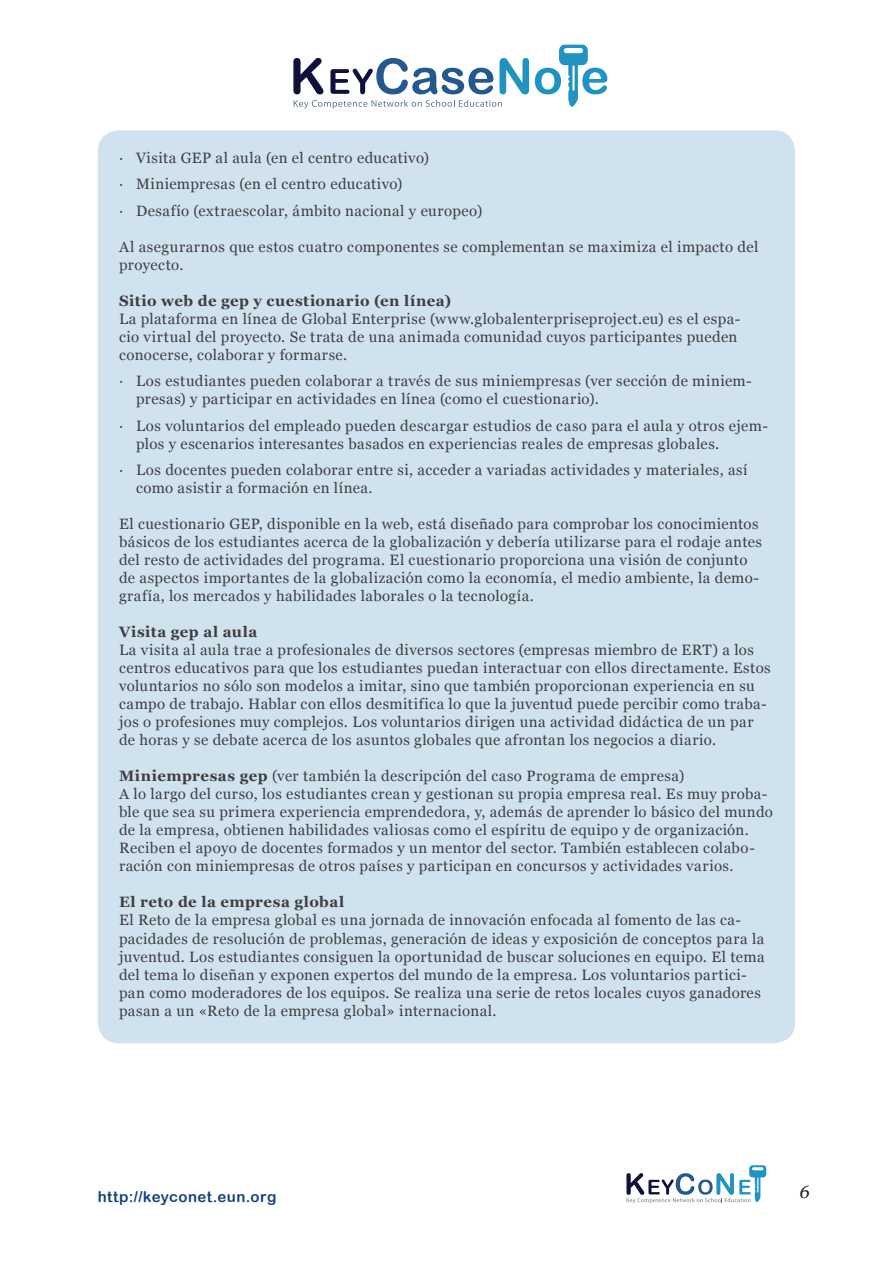
<style>
.page{position:relative;width:893px;height:1263px;background:#fff}
.page>*{position:absolute;margin:0;border:0;box-sizing:border-box;transform-origin:0 0}
.t1{font:italic 18px "Georgia";color:#231f20}
.courant{font:15px/18px "Georgia";letter-spacing:.03em;color:#3e3e3f}
.courant-2{font:700 15px "Georgia";letter-spacing:.03em;color:#3e3e3f}
.t2{font:15px "Arial Rounded MT Bold";letter-spacing:.03em;color:#144477}
.s1{font-weight:700}
</style>
<div class="page">
<svg style="left:626px;top:1165px;width:140px;height:38px"></svg>
<svg style="left:293px;top:58px;width:30px;height:36px"></svg>
<svg style="left:294px;top:100px;width:208px;height:9px"></svg>
<svg style="left:330px;top:58px;width:163px;height:36px"></svg>
<svg style="left:500px;top:58px;width:29px;height:36px"></svg>
<svg style="left:535px;top:45px;width:72px;height:62px"></svg>
<div style="left:98px;top:130px;width:697px;height:913px;background:#d1e2ef;border-radius:21px"></div>
<p class="courant" style="left:119px;top:149px;width:312px">∙ Visita GEP al aula (en el centro educativo)</p>
<p class="courant" style="left:119px;top:176px;width:285px">∙ Miniempresas (en el centro educativo)</p>
<p class="courant" style="left:119px;top:202px;width:365px">∙ Desafío (extraescolar, ámbito nacional y europeo)</p>
<p class="courant" style="left:119px;top:238px;width:641px">Al asegurarnos que estos cuatro componentes se complementan se maximiza el impacto del proyecto.</p>
<p class="courant-2" style="left:119px;top:291px;width:334px">Sitio web de gep y cuestionario (en línea)</p>
<p class="courant" style="left:119px;top:310px;width:623px">La plataforma en línea de Global Enterprise (www.globalenterpriseproject.eu) es el espa&shy;cio virtual del proyecto. Se trata de una animada comunidad cuyos participantes pueden conocerse, colaborar y formarse.</p>
<p class="courant" style="left:136px;top:373px;width:617px;text-indent:-17px">∙ Los estudiantes pueden colaborar a través de sus miniempresas (ver sección de miniem&shy;presas) y participar en actividades en línea (como el cuestionario).</p>
<p class="courant" style="left:136px;top:417px;width:633px;text-indent:-17px">∙ Los voluntarios del empleado pueden descargar estudios de caso para el aula y otros ejem&shy;plos y escenarios interesantes basados en experiencias reales de empresas globales.</p>
<p class="courant" style="left:136px;top:462px;width:613px;text-indent:-17px">∙ Los docentes pueden colaborar entre si, acceder a variadas actividades y materiales, así como asistir a formación en línea.</p>
<p class="courant" style="left:119px;top:516px;width:644px">El cuestionario GEP, disponible en la web, está diseñado para comprobar los conocimientos básicos de los estudiantes acerca de la globalización y debería utilizarse para el rodaje antes del resto de actividades del programa. El cuestionario proporciona una visión de conjunto de aspectos importantes de la globalización como la economía, el medio ambiente, la demo&shy;grafía, los mercados y habilidades laborales o la tecnología.</p>
<p class="courant-2" style="left:119px;top:623px;width:140px">Visita gep al aula</p>
<p class="courant" style="left:119px;top:642px;width:653px">La visita al aula trae a profesionales de diversos sectores (empresas miembro de ERT) a los centros educativos para que los estudiantes puedan interactuar con ellos directamente. Estos voluntarios no sólo son modelos a imitar, sino que también proporcionan experiencia en su campo de trabajo. Hablar con ellos desmitifica lo que la juventud puede percibir como traba&shy;jos o profesiones muy complejos. Los voluntarios dirigen una actividad didáctica de un par de horas y se debate acerca de los asuntos globales que afrontan los negocios a diario.</p>
<p class="courant" style="left:119px;top:768px;width:567px"><span class="s1">Miniempresas gep</span> (ver también la descripción del caso Programa de empresa)</p>
<p class="courant" style="left:119px;top:786px;width:655px">A lo largo del curso, los estudiantes crean y gestionan su propia empresa real. Es muy proba&shy;ble que sea su primera experiencia emprendedora, y, además de aprender lo básico del mundo de la empresa, obtienen habilidades valiosas como el espíritu de equipo y de organización.<br>Reciben el apoyo de docentes formados y un mentor del sector. También establecen colabo&shy;ración con miniempresas de otros países y participan en concursos y actividades varios.</p>
<p class="courant-2" style="left:119px;top:893px;width:227px">El reto de la empresa global</p>
<p class="courant" style="left:119px;top:912px;width:647px">El Reto de la empresa global es una jornada de innovación enfocada al fomento de las ca&shy;pacidades de resolución de problemas, generación de ideas y exposición de conceptos para la juventud. Los estudiantes consiguen la oportunidad de buscar soluciones en equipo. El tema del tema lo diseñan y exponen expertos del mundo de la empresa. Los voluntarios partici&shy;pan como moderadores de los equipos. Se realiza una serie de retos locales cuyos ganadores pasan a un «Reto de la empresa global» internacional.</p>
<p class="t2" style="left:98px;top:1188px;width:180px">http://keyconet.eun.org</p>
<p class="t1" style="left:799px;top:1180px;width:12px">6</p>
</div>
